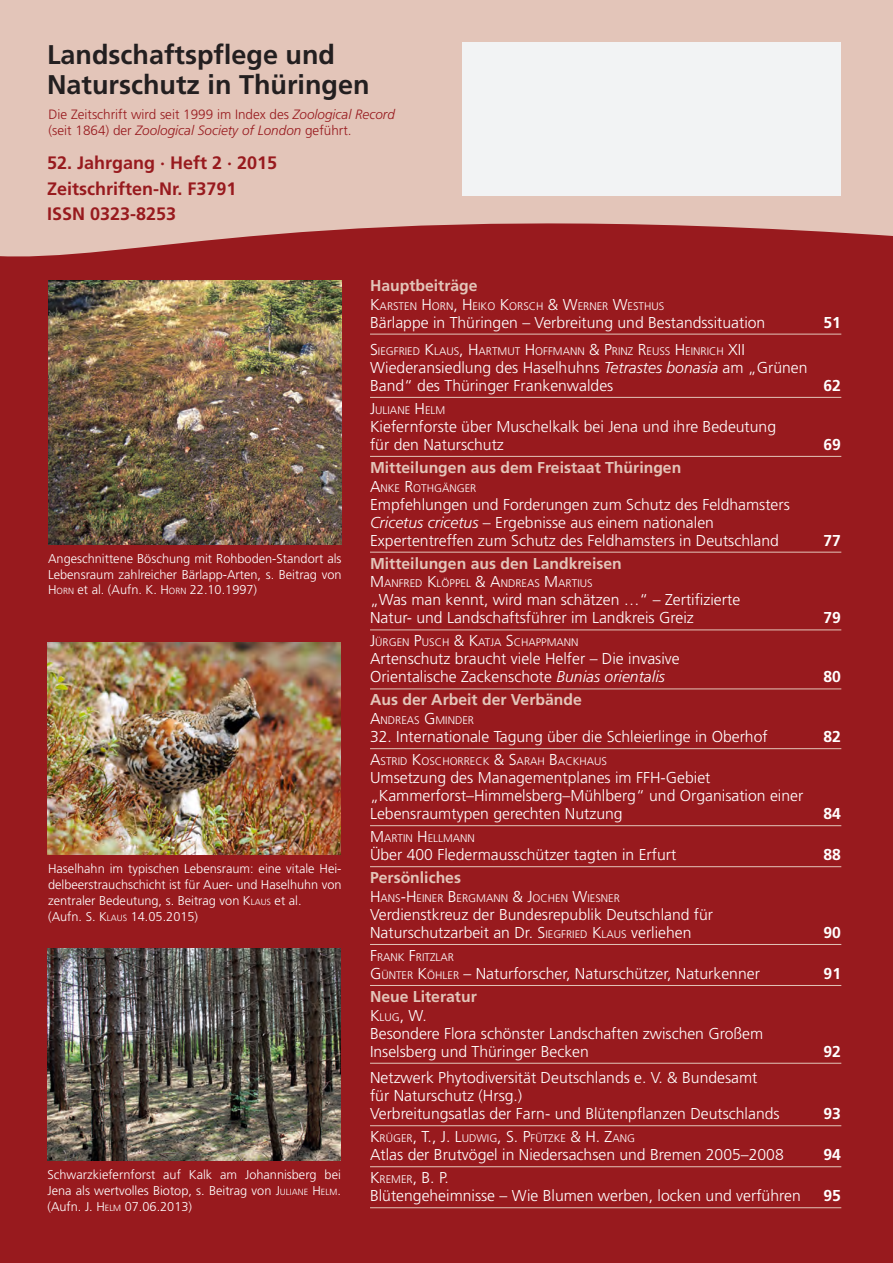
<style>
.page{position:relative;width:893px;height:1263px;background:#fff}
.page>*{position:absolute;margin:0;border:0;box-sizing:border-box;transform-origin:0 0}
.t1{font:700 27px/30px "Frutiger";color:#231f20}
.t2{font:700 18px/25.2px "Frutiger";color:#981a1e}
.t3{font:300 15.75px/18px "Frutiger";color:#fff}
.t4{font:700 15.75px "Frutiger";color:#e3c5b9}
.t5{font:700 15.75px "Frutiger";color:#fff}
.t6{font:300 13.5px/16.2px "Frutiger";color:#981a1e}
.t7{font:300 12.75px/15.8px "Frutiger";color:#fff;text-align:justify}
.t8{font:300 10.95px "Frutiger";color:#fff}
.s1{font-style:italic}
.s2{font-style:inherit}
.s3{font-size:8.85px}
.s4{font-size:15.75px}
.s5{font-size:10.95px}
.s6{font-weight:700;color:#e3c5b9}
</style>
<div class="page">
<div style="left:0;top:170px;width:893px;height:1093px;background:#981a1e"></div>
<svg style="left:0;top:0;width:893px;height:257px;background:#d9b0a6"></svg>
<hr style="left:370px;top:334px;width:471px;height:1px;background:#e3c5b9">
<hr style="left:370px;top:397px;width:471px;height:1px;background:#e3c5b9">
<hr style="left:370px;top:456px;width:471px;height:1px;background:#e3c5b9">
<hr style="left:370px;top:552px;width:471px;height:1px;background:#e3c5b9">
<hr style="left:370px;top:630px;width:471px;height:1px;background:#e3c5b9">
<hr style="left:370px;top:689px;width:471px;height:1px;background:#e3c5b9">
<hr style="left:370px;top:748px;width:471px;height:1px;background:#e3c5b9">
<hr style="left:370px;top:825px;width:471px;height:1px;background:#e3c5b9">
<hr style="left:370px;top:866px;width:471px;height:1px;background:#e3c5b9">
<hr style="left:370px;top:944px;width:471px;height:1px;background:#e3c5b9">
<hr style="left:370px;top:985px;width:471px;height:1px;background:#e3c5b9">
<hr style="left:370px;top:1063px;width:471px;height:1px;background:#e3c5b9">
<hr style="left:370px;top:1125px;width:471px;height:1px;background:#e3c5b9">
<hr style="left:370px;top:1166px;width:471px;height:1px;background:#e3c5b9">
<hr style="left:370px;top:1207px;width:471px;height:1px;background:#e3c5b9">
<img style="left:48px;top:281px;width:294px;height:263px">
<img style="left:47px;top:642px;width:294px;height:213px">
<img style="left:47px;top:948px;width:294px;height:213px">
<div style="left:462px;top:43px;width:378px;height:153px;background:#f2f3f4"></div>
<h1 class="t1" style="left:47px;top:39px;width:324px">Landschaftspflege und<br>Naturschutz in Thüringen</h1>
<p class="t6" style="left:49px;top:106px;width:348px">Die Zeitschrift wird seit 1999 im Index des <span class="s1">Zoological Record </span>(seit 1864) der <span class="s1">Zoological Society of London</span> geführt.</p>
<p class="t2" style="left:47px;top:150px;width:232px">52. Jahrgang · Heft 2 · 2015<br>Zeitschriften-Nr. F3791<br>ISSN 0323-8253</p>
<p class="t7" style="left:48px;top:550px;width:295px">Angeschnittene Böschung mit Rohboden-Standort als Lebensraum zahlreicher Bärlapp-Arten, s. Beitrag von <span class="s2">H</span><span class="s3">ORN</span> et al. (Aufn. K. <span class="s2">H</span><span class="s3">ORN</span> 22.10.1997)</p>
<p class="t7" style="left:48px;top:861px;width:295px;text-align:left">Haselhahn im typischen Lebensraum: eine vitale Hei&shy;delbeerstrauchschicht ist für Auer- und Haselhuhn von zentraler Bedeutung, s. Beitrag von <span class="s2">K</span><span class="s3">LAUS</span> et al.<br>(Aufn. S. <span class="s2">K</span><span class="s3">LAUS</span> 14.05.2015)</p>
<p class="t7" style="left:47px;top:1167px;width:295px">Schwarzkiefernforst auf Kalk am Johannisberg bei Jena als wertvolles Biotop, s. Beitrag von <span class="s2">J</span><span class="s3">ULIANE</span> <span class="s2">H</span><span class="s3">ELM</span><span class="s2">. </span>(Aufn. J. <span class="s2">H</span><span class="s3">ELM</span> 07.06.2013)</p>
<p class="t4" style="left:370px;top:276px;width:109px">Hauptbeiträge</p>
<p class="t8" style="left:370px;top:300px;width:296px"><span class="s4">K</span>ARSTEN <span class="s4">H</span>ORN<span class="s4">, H</span>EIKO <span class="s4">K</span>ORSCH <span class="s4">&amp; W</span>ERNER <span class="s4">W</span>ESTH US</p>
<p class="t3" style="left:370px;top:313px;width:397px">Bärlappe in Thüringen – Verbreitung und Bestandssituation</p>
<p class="t5" style="left:823px;top:313px;width:19px">51</p>
<p class="t8" style="left:370px;top:345px;width:372px"><span class="s4">S</span>IEGFRIED <span class="s4">K</span>LAUS<span class="s4">, H</span>ARTMUT <span class="s4">H</span>OFFMANN <span class="s4">&amp; P</span>RINZ <span class="s4">R</span>EUSS <span class="s4">H</span>EINRICH <span class="s4">XII</span></p>
<p class="t3" style="left:370px;top:358px;width:439px">Wiederansiedlung des Haselhuhns <span class="s1">Tetrastes bonasia</span> am „Grünen<br>Band“ des Thüringer Frankenwaldes</p>
<p class="t5" style="left:823px;top:376px;width:19px">62</p>
<p class="t8" style="left:370px;top:404px;width:77px"><span class="s4">J</span>ULIANE <span class="s4">H</span>ELM</p>
<p class="t3" style="left:370px;top:417px;width:408px">Kiefernforste über Muschelkalk bei Jena und ihre Bedeutung für den Naturschutz</p>
<p class="t4" style="left:370px;top:458px;width:313px">Mitteilungen aus dem Freistaat Thüringen</p>
<p class="t8" style="left:370px;top:482px;width:108px"><span class="s4">A</span>NKE <span class="s4">R</span>OTH GÄNGER</p>
<p class="t3" style="left:370px;top:495px;width:421px">Empfehlungen und Forderungen zum Schutz des Feldhamsters<br><span class="s1">Cricetus cricetus</span> – Ergebnisse aus einem nationalen<br>Expertentreffen zum Schutz des Feldhamsters in Deutschland</p>
<p class="t4" style="left:370px;top:554px;width:253px">Mitteilungen aus den Landkreisen</p>
<p class="t8" style="left:370px;top:577px;width:224px"><span class="s4">M</span>ANFRED <span class="s4">K</span>LÖPPEL <span class="s4">&amp; A</span>NDREAS <span class="s4">M</span>ARTIUS</p>
<p class="t3" style="left:370px;top:591px;width:372px">„Was man kennt, wird man schätzen …“ – Zertifizierte<br>Natur- und Landschaftsführer im Landkreis Greiz</p>
<p class="t8" style="left:370px;top:636px;width:210px"><span class="s4">J</span>ÜRGEN <span class="s4">P</span>USCH <span class="s4">&amp; K</span>ATJA <span class="s4">S</span>CHAPPMANN</p>
<p class="t3" style="left:370px;top:650px;width:311px">Artenschutz braucht viele Helfer – Die invasive<br>Orientalische Zackenschote <span class="s1">Bunias orientalis</span></p>
<p class="t5" style="left:823px;top:435px;width:19px">69</p>
<p class="t5" style="left:823px;top:531px;width:19px">77</p>
<p class="t5" style="left:823px;top:609px;width:19px">79</p>
<p class="t5" style="left:823px;top:668px;width:19px">80</p>
<p class="t4" style="left:370px;top:691px;width:213px">Aus der Arbeit der Verbände</p>
<p class="t8" style="left:370px;top:714px;width:106px"><span class="s4">A</span>NDREAS <span class="s4">G</span> MINDER</p>
<p class="t3" style="left:370px;top:728px;width:399px">32. Internationale Tagung über die Schleierlinge in Oberhof</p>
<p class="t5" style="left:823px;top:727px;width:19px">82</p>
<p class="t8" style="left:370px;top:755px;width:238px"><span class="s4">A</span>STRID <span class="s4">K</span>OSCHORRECK <span class="s4">&amp; S</span>ARAH <span class="s4">B</span>ACKHAUS</p>
<p class="t3" style="left:370px;top:769px;width:435px">Umsetzung des Managementplanes im FFH-Gebiet „Kammerforst–Himmelsberg–Mühlberg“ und Organisation einer<br>Lebensraumtypen gerechten Nutzung</p>
<p class="t5" style="left:823px;top:804px;width:19px">84</p>
<p class="t8" style="left:370px;top:832px;width:106px"><span class="s4">M</span> ARTIN <span class="s4">H</span>ELLMANN</p>
<p class="t3" style="left:370px;top:846px;width:308px">Über 400 Fledermausschützer tagten in Erfurt</p>
<p class="t5" style="left:823px;top:845px;width:19px">88</p>
<p class="t4" style="left:370px;top:868px;width:93px">Persönliches</p>
<p class="t8" style="left:370px;top:892px;width:251px"><span class="s4">H</span>ANS<span class="s4">-H</span>EINER <span class="s4">B</span>ERGMANN <span class="s4">&amp; J</span>OCH EN <span class="s4">W</span>IESNER</p>
<p class="t3" style="left:370px;top:905px;width:345px">Verdienstkreuz der Bundesrepublik Deutschland für<br>Naturschutzarbeit an Dr. <span class="s2">S</span> <span class="s5">IEGFRIED</span> <span class="s2">K</span><span class="s5">LAUS</span> verliehen</p>
<p class="t5" style="left:823px;top:923px;width:19px">90</p>
<p class="t8" style="left:370px;top:951px;width:85px"><span class="s4">F</span> RANK <span class="s4">F</span> RITZLAR</p>
<p class="t3" style="left:370px;top:964px;width:391px"><span class="s2">G</span> <span class="s5">ÜNTER</span> <span class="s2">K</span><span class="s5">ÖH LER</span> – Naturforscher, Naturschützer, Naturkenner</p>
<p class="t5" style="left:823px;top:964px;width:19px">91</p>
<p class="t3" style="left:370px;top:987px;width:395px"><span class="s6">Neue Literatur<br></span><span class="s2">K</span><span class="s5">LUG</span><span class="s2">, W.<br></span>Besondere Flora schönster Landschaften zwischen Großem<br>Inselsberg und Thüringer Becken</p>
<p class="t5" style="left:823px;top:1042px;width:19px">92</p>
<p class="t3" style="left:370px;top:1069px;width:411px">Netzwerk Phytodiversität Deutschlands e. V. &amp; Bundesamt für Naturschutz (Hrsg.)<br>Verbreitungsatlas der Farn- und Blütenpflanzen Deutschlands</p>
<p class="t5" style="left:823px;top:1104px;width:19px">93</p>
<p class="t8" style="left:370px;top:1132px;width:267px"><span class="s4">K</span>RÜGER<span class="s4">, T., J. L</span>UDWIG<span class="s4">, S. P</span>FÜTZKE <span class="s4">&amp; H. Z</span>ANG</p>
<p class="t3" style="left:370px;top:1146px;width:415px">Atlas der Brutvögel in Niedersachsen und Bremen 2005–2008</p>
<p class="t5" style="left:823px;top:1145px;width:19px">94</p>
<p class="t3" style="left:370px;top:1169px;width:432px"><span class="s2">K</span><span class="s5">REMER</span><span class="s2">, B. P.<br></span>Blütengeheimnisse – Wie Blumen werben, locken und verführen</p>
<p class="t5" style="left:823px;top:1186px;width:19px">95</p>
</div>
